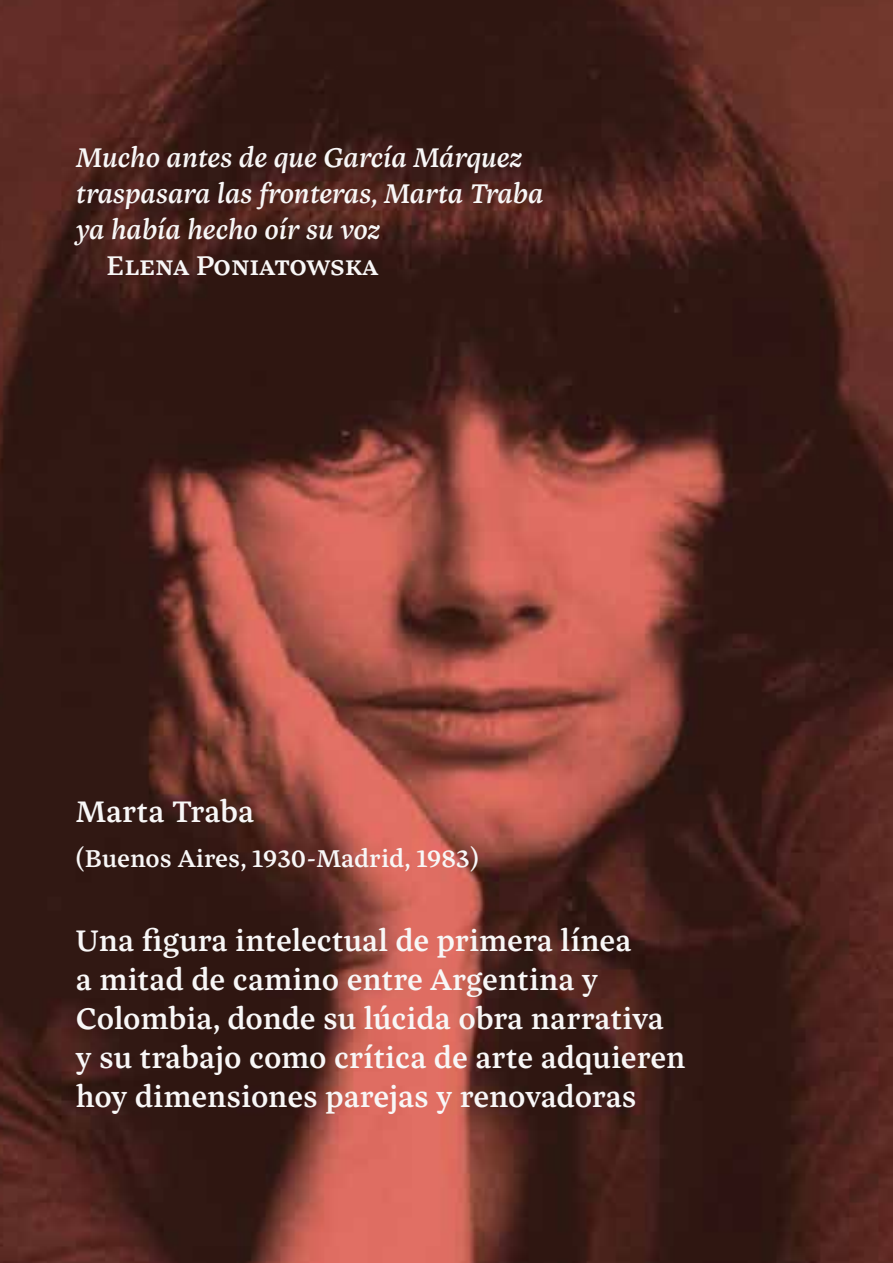
<style>
.page{position:relative;width:893px;height:1263px;background:#fff}
.page>*{position:absolute;margin:0;border:0;box-sizing:border-box;transform-origin:0 0}
.t1{font:500 33px/39px "Inka B Text";color:#f8f7f7}
.t2{font:italic 500 30px/36px "Inka B Text";color:#f8f7f7}
.t3{font:500 30px "Inka B Text";color:#f8f7f7}
.t4{font:500 27px "Inka B Text";color:#f8f7f7}
</style>
<div class="page">
<img style="left:0;top:0;width:893px;height:1263px">
<p class="t2" style="left:77px;top:140px;width:469px">Mucho antes de que García Márquez traspasara las fronteras, Marta Traba ya había hecho oír su voz</p>
<p class="t3" style="left:107px;top:249px;width:274px">ELENA PONIATOWSKA</p>
<p class="t1" style="left:76px;top:792px;width:180px">Marta Traba</p>
<p class="t4" style="left:76px;top:843px;width:404px">(Buenos Aires, 1930-Madrid, 1983)</p>
<p class="t1" style="left:76px;top:921px;width:611px">Una figura intelectual de primera línea<br>a mitad de camino entre Argentina y Colombia, donde su lúcida obra narrativa y su trabajo como crítica de arte adquieren hoy dimensiones parejas y renovadoras</p>
</div>
